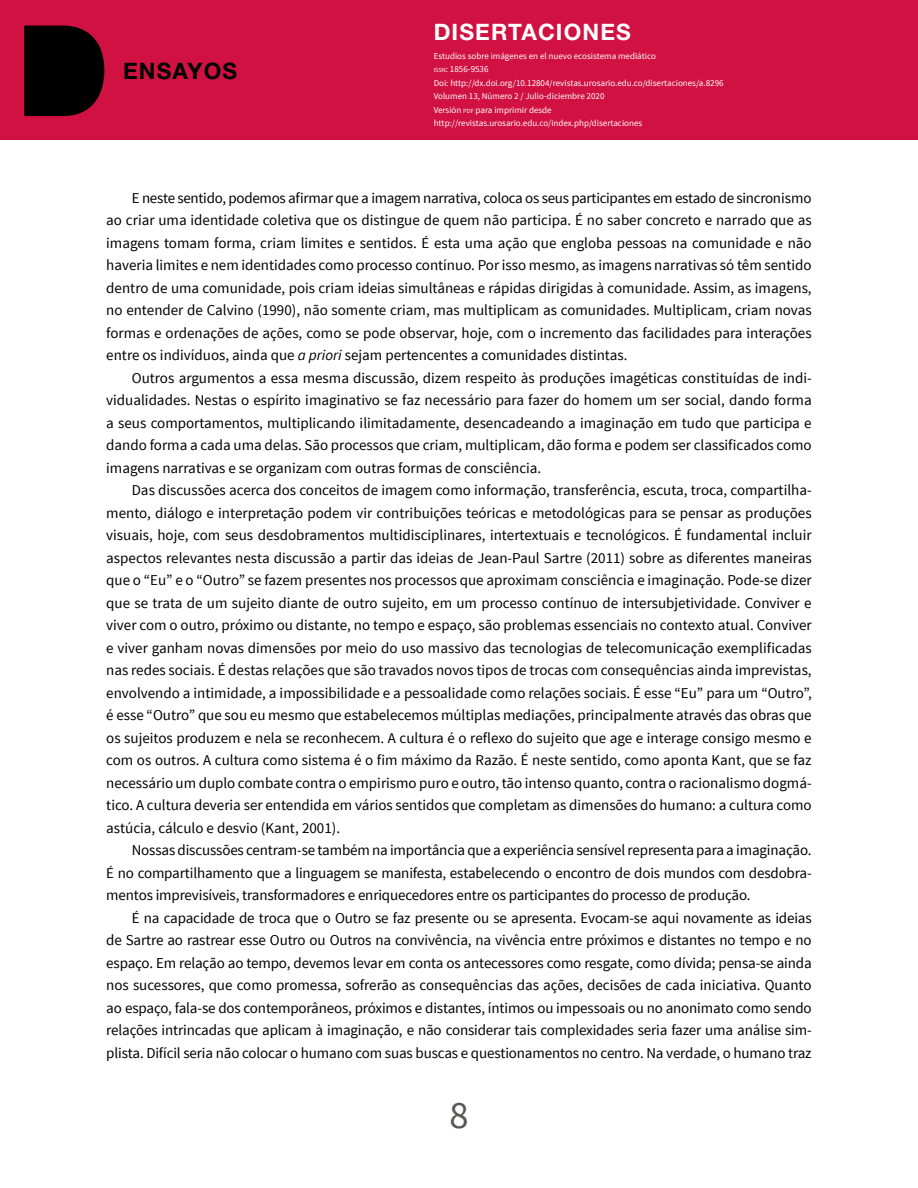
<style>
.page{position:relative;width:918px;height:1188px;background:#fff}
.page>*{position:absolute;margin:0;border:0;box-sizing:border-box;transform-origin:0 0}
.t1{font:38.4px "Source Sans Pro";color:#575756}
.t2{font:700 22.65px "Helvetica Neue LT Std";letter-spacing:.05em;color:#fff}
.t3{font:700 22.65px "Helvetica Neue LT Std";letter-spacing:.05em;color:#000}
.t4{font:15px/22.5px "Source Sans Pro";color:#000;text-align:justify}
.t5{font:9px/13.5px "Source Sans Pro";color:#fff}
.s1{font-size:6.3px}
.s2{font-style:italic}
</style>
<div class="page">
<div style="left:0;top:0;width:918px;height:139px;background:#d01141"></div>
<svg style="left:24px;top:26px;width:80px;height:90px;background:#130105"></svg>
<h2 class="t3" style="left:123px;top:57px;width:116px">ENSAYOS</h2>
<h2 class="t2" style="left:434px;top:18px;width:199px">DISERTACIONES</h2>
<p class="t5" style="left:434px;top:49px;width:292px">Estudios sobre imágenes en el nuevo ecosistema mediático<br><span class="s1">ISSN</span>: 1856-9536<br>Doi: http://dx.doi.org/10.12804/revistas.urosario.edu.co/disertaciones/a.8296<br>Volumen 13, Número 2 / Julio-diciembre 2020<br>Versión <span class="s1">PDF</span> para imprimir desde http://revistas.urosario.edu.co/index.php/disertaciones</p>
<p class="t4" style="left:106px;top:187px;width:707px;text-indent:26px">E neste sentido, podemos afirmar que a imagem narrativa, coloca os seus participantes em estado de sincronismo ao criar uma identidade coletiva que os distingue de quem não participa. É no saber concreto e narrado que as imagens tomam forma, criam limites e sentidos. É esta uma ação que engloba pessoas na comunidade e não haveria limites e nem identidades como processo contínuo. Por isso mesmo, as imagens narrativas só têm sentido dentro de uma comunidade, pois criam ideias simultâneas e rápidas dirigidas à comunidade. Assim, as imagens, no entender de Calvino (1990), não somente criam, mas multiplicam as comunidades. Multiplicam, criam novas formas e ordenações de ações, como se pode observar, hoje, com o incremento das facilidades para interações entre os indivíduos, ainda que <span class="s2">a priori</span> sejam pertencentes a comunidades distintas.</p>
<p class="t4" style="left:106px;top:367px;width:707px;text-indent:26px">Outros argumentos a essa mesma discussão, dizem respeito às produções imagéticas constituídas de indi&shy;vidualidades. Nestas o espírito imaginativo se faz necessário para fazer do homem um ser social, dando forma a seus comportamentos, multiplicando ilimitadamente, desencadeando a imaginação em tudo que participa e dando forma a cada uma delas. São processos que criam, multiplicam, dão forma e podem ser classificados como imagens narrativas e se organizam com outras formas de consciência.</p>
<p class="t4" style="left:106px;top:479px;width:707px;text-indent:26px">Das discussões acerca dos conceitos de imagem como informação, transferência, escuta, troca, compartilha&shy;mento, diálogo e interpretação podem vir contribuições teóricas e metodológicas para se pensar as produções visuais, hoje, com seus desdobramentos multidisciplinares, intertextuais e tecnológicos. É fundamental incluir aspectos relevantes nesta discussão a partir das ideias de Jean-Paul Sartre (2011) sobre as diferentes maneiras que o “Eu” e o “Outro” se fazem presentes nos processos que aproximam consciência e imaginação. Pode-se dizer que se trata de um sujeito diante de outro sujeito, em um processo contínuo de intersubjetividade. Conviver e viver com o outro, próximo ou distante, no tempo e espaço, são problemas essenciais no contexto atual. Conviver e viver ganham novas dimensões por meio do uso massivo das tecnologias de telecomunicação exemplificadas nas redes sociais. É destas relações que são travados novos tipos de trocas com consequências ainda imprevistas, envolvendo a intimidade, a impossibilidade e a pessoalidade como relações sociais. É esse “Eu” para um “Outro”, é esse “Outro” que sou eu mesmo que estabelecemos múltiplas mediações, principalmente através das obras que os sujeitos produzem e nela se reconhecem. A cultura é o reflexo do sujeito que age e interage consigo mesmo e com os outros. A cultura como sistema é o fim máximo da Razão. É neste sentido, como aponta Kant, que se faz necessário um duplo combate contra o empirismo puro e outro, tão intenso quanto, contra o racionalismo dogmá&shy;tico. A cultura deveria ser entendida em vários sentidos que completam as dimensões do humano: a cultura como astúcia, cálculo e desvio (Kant, 2001).</p>
<p class="t4" style="left:106px;top:839px;width:707px;text-indent:26px">Nossas discussões centram-se também na importância que a experiência sensível representa para a imaginação.<br>É no compartilhamento que a linguagem se manifesta, estabelecendo o encontro de dois mundos com desdobra&shy;mentos imprevisíveis, transformadores e enriquecedores entre os participantes do processo de produção.</p>
<p class="t4" style="left:106px;top:907px;width:707px;text-indent:26px">É na capacidade de troca que o Outro se faz presente ou se apresenta. Evocam-se aqui novamente as ideias de Sartre ao rastrear esse Outro ou Outros na convivência, na vivência entre próximos e distantes no tempo e no espaço. Em relação ao tempo, devemos levar em conta os antecessores como resgate, como dívida; pensa-se ainda nos sucessores, que como promessa, sofrerão as consequências das ações, decisões de cada iniciativa. Quanto ao espaço, fala-se dos contemporâneos, próximos e distantes, íntimos ou impessoais ou no anonimato como sendo relações intrincadas que aplicam à imaginação, e não considerar tais complexidades seria fazer uma análise sim&shy;plista. Difícil seria não colocar o humano com suas buscas e questionamentos no centro. Na verdade, o humano traz</p>
<h1 class="t1" style="left:449px;top:1092px;width:21px">8</h1>
</div>
